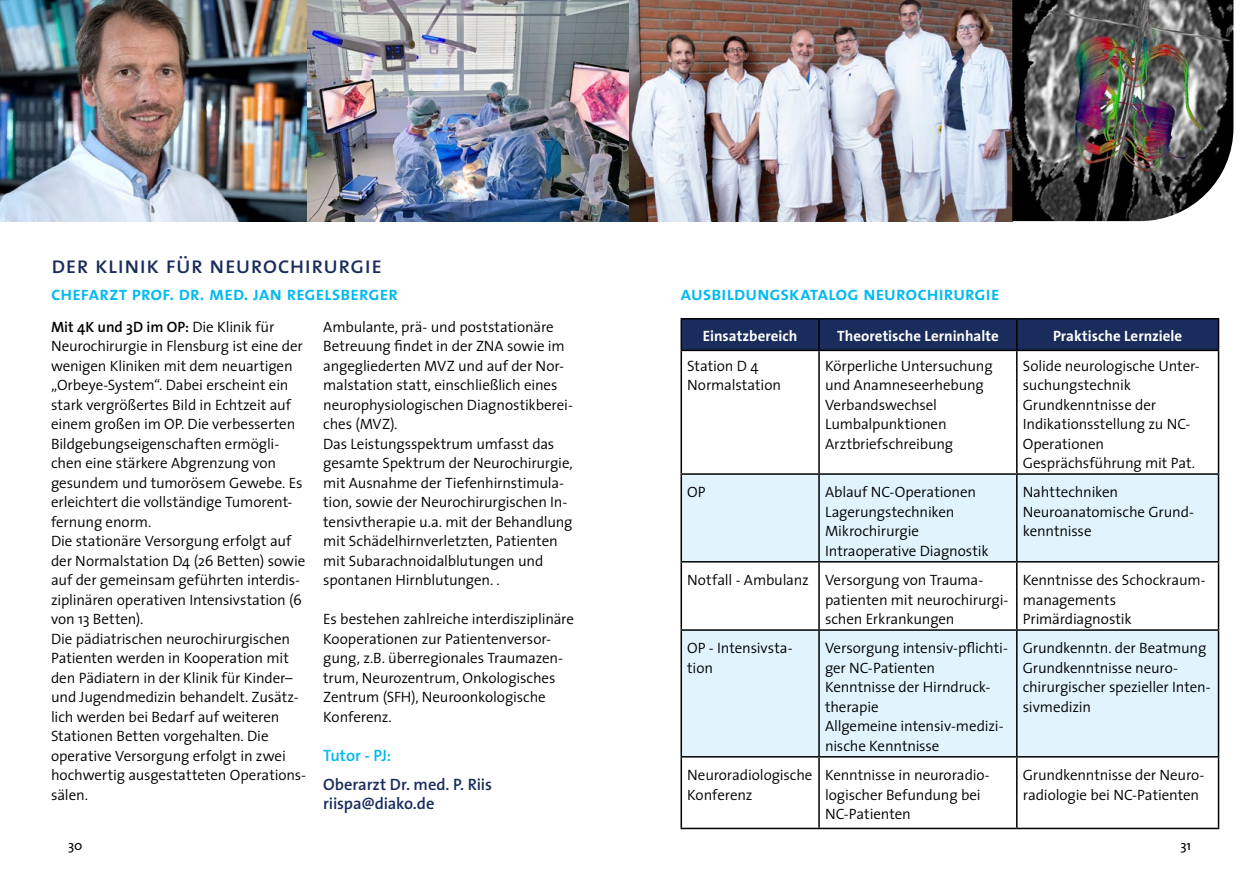
<style>
.page{position:relative;width:1259px;height:893px;background:#fff}
.page>*{position:absolute;margin:0;border:0;box-sizing:border-box;transform-origin:0 0}
.Inhalt_Headline_16pt{font:24px "The Sans Regular Caps";letter-spacing:-.005em;color:#192c5c}
.Inhalt_Headline_13pt{font:19.5px "The Sans Semi Bold Caps";letter-spacing:-.02em;color:#00b9f1}
.Inhalt_Fliesstext_Tu{font:600 16.5px "The Sans";letter-spacing:-.005em;color:#192c5c}
.Inhalt_Fliesstext_Tu-2{font:600 16.5px "The Sans";letter-spacing:-.01em;color:#00b9f1}
.Inhalt_Fliesstext{font:300 15px/19.5px "The Sans";letter-spacing:-.01em;color:#000}
.Inhalt_Fliesstext_Üs{font:700 15px "The Sans";color:#fff}
.t1{font:13.5px "The Sans";color:#000}
.s1{font-weight:600}
</style>
<div class="page">
<img style="left:306px;top:0;width:323px;height:221px">
<img style="left:0;top:0;width:306px;height:221px">
<img style="left:629px;top:0;width:383px;height:221px">
<div style="left:682px;top:320px;width:535px;height:30px;background:#192c5c"></div>
<svg style="left:682px;top:351px;width:535px;height:477px"></svg>
<svg style="left:682px;top:475px;width:535px;height:281px;fill:#e1f4fd"></svg>
<hr style="left:680px;top:318px;width:139px;height:2px;background:#000">
<hr style="left:680px;top:320px;width:2px;height:30px;background:#000">
<hr style="left:819px;top:318px;width:197px;height:2px;background:#000">
<hr style="left:818px;top:320px;width:2px;height:30px;background:#000">
<hr style="left:1016px;top:318px;width:203px;height:2px;background:#000">
<hr style="left:1016px;top:320px;width:1px;height:30px;background:#000">
<hr style="left:1217px;top:320px;width:2px;height:30px;background:#000">
<hr style="left:680px;top:350px;width:139px;height:1px;background:#000">
<hr style="left:680px;top:351px;width:2px;height:122px;background:#000">
<hr style="left:819px;top:350px;width:197px;height:1px;background:#000">
<hr style="left:818px;top:351px;width:2px;height:122px;background:#000">
<hr style="left:1016px;top:350px;width:203px;height:1px;background:#000">
<hr style="left:1016px;top:351px;width:1px;height:122px;background:#000">
<hr style="left:1217px;top:351px;width:2px;height:122px;background:#000">
<hr style="left:680px;top:473px;width:139px;height:2px;background:#000">
<hr style="left:680px;top:475px;width:2px;height:86px;background:#000">
<hr style="left:819px;top:473px;width:197px;height:2px;background:#000">
<hr style="left:818px;top:475px;width:2px;height:86px;background:#000">
<hr style="left:1016px;top:473px;width:203px;height:2px;background:#000">
<hr style="left:1016px;top:475px;width:1px;height:86px;background:#000">
<hr style="left:1217px;top:475px;width:2px;height:86px;background:#000">
<hr style="left:680px;top:561px;width:139px;height:2px;background:#000">
<hr style="left:680px;top:563px;width:2px;height:66px;background:#000">
<hr style="left:819px;top:561px;width:197px;height:2px;background:#000">
<hr style="left:818px;top:563px;width:2px;height:66px;background:#000">
<hr style="left:1016px;top:561px;width:203px;height:2px;background:#000">
<hr style="left:1016px;top:563px;width:1px;height:66px;background:#000">
<hr style="left:1217px;top:563px;width:2px;height:66px;background:#000">
<hr style="left:680px;top:629px;width:139px;height:2px;background:#000">
<hr style="left:680px;top:631px;width:2px;height:125px;background:#000">
<hr style="left:819px;top:629px;width:197px;height:2px;background:#000">
<hr style="left:818px;top:631px;width:2px;height:125px;background:#000">
<hr style="left:1016px;top:629px;width:203px;height:2px;background:#000">
<hr style="left:1016px;top:631px;width:1px;height:125px;background:#000">
<hr style="left:1217px;top:631px;width:2px;height:125px;background:#000">
<hr style="left:680px;top:756px;width:139px;height:2px;background:#000">
<hr style="left:680px;top:758px;width:2px;height:70px;background:#000">
<hr style="left:819px;top:756px;width:197px;height:2px;background:#000">
<hr style="left:818px;top:758px;width:2px;height:70px;background:#000">
<hr style="left:1016px;top:756px;width:203px;height:2px;background:#000">
<hr style="left:1016px;top:758px;width:1px;height:70px;background:#000">
<hr style="left:1217px;top:758px;width:2px;height:70px;background:#000">
<hr style="left:680px;top:828px;width:139px;height:1px;background:#000">
<hr style="left:819px;top:828px;width:197px;height:1px;background:#000">
<hr style="left:1016px;top:828px;width:203px;height:1px;background:#000">
<img style="left:1012px;top:0;width:221px;height:221px">
<p class="Inhalt_Headline_16pt" style="left:51px;top:252px;width:332px">der klinik für neurochirurgie</p>
<p class="Inhalt_Headline_13pt" style="left:51px;top:277px;width:349px">chefarzt prof. dr. med. jan regelsberger</p>
<p class="Inhalt_Headline_13pt" style="left:680px;top:277px;width:320px">ausbildungskatalog neurochirurgie</p>
<p class="Inhalt_Fliesstext_Üs" style="left:703px;top:324px;width:96px">Einsatzbereich</p>
<p class="Inhalt_Fliesstext_Üs" style="left:837px;top:324px;width:163px">Theoretische Lerninhalte</p>
<p class="Inhalt_Fliesstext_Üs" style="left:1053px;top:324px;width:131px">Praktische Lernziele</p>
<p class="Inhalt_Fliesstext" style="left:687px;top:355px;width:73px">Station D 4</p>
<p class="Inhalt_Fliesstext" style="left:687px;top:375px;width:95px">Normalstation</p>
<p class="Inhalt_Fliesstext" style="left:51px;top:316px;width:253px"><span class="s1">Mit 4K und 3D im OP:</span> Die Klinik für Neurochirurgie in Flensburg ist eine der wenigen Kliniken mit dem neuartigen „Orbeye-System“. Dabei erscheint ein stark vergrößertes Bild in Echtzeit auf einem großen im OP. Die verbesserten Bildgebungseigenschaften ermögli&shy;chen eine stärkere Abgrenzung von gesundem und tumorösem Gewebe. Es erleichtert die vollständige Tumorent&shy;fernung enorm.</p>
<p class="Inhalt_Fliesstext" style="left:51px;top:531px;width:256px">Die stationäre Versorgung erfolgt auf der Normalstation D4 (26 Betten) sowie auf der gemeinsam geführten interdis&shy;ziplinären operativen Intensivstation (6 von 13 Betten).</p>
<p class="Inhalt_Fliesstext" style="left:51px;top:628px;width:257px">Die pädiatrischen neurochirurgischen Patienten werden in Kooperation mit den Pädiatern in der Klinik für Kinder– und Jugendmedizin behandelt. Zusätz&shy;lich werden bei Bedarf auf weiteren Stationen Betten vorgehalten. Die operative Versorgung erfolgt in zwei hochwertig ausgestatteten Operations&shy;sälen.</p>
<p class="Inhalt_Fliesstext" style="left:323px;top:316px;width:251px">Ambulante, prä- und poststationäre Betreuung findet in der ZNA sowie im angegliederten MVZ und auf der Nor&shy;malstation statt, einschließlich eines neurophysiologischen Diagnostikberei&shy;ches (MVZ).</p>
<p class="Inhalt_Fliesstext" style="left:323px;top:433px;width:251px">Das Leistungsspektrum umfasst das gesamte Spektrum der Neurochirurgie, mit Ausnahme der Tiefenhirnstimula&shy;tion, sowie der Neurochirurgischen In&shy;tensivtherapie u.a. mit der Behandlung mit Schädelhirnverletzten, Patienten mit Subarachnoidalblutungen und spontanen Hirnblutungen. .</p>
<p class="Inhalt_Fliesstext" style="left:323px;top:609px;width:252px">Es bestehen zahlreiche interdisziplinäre Kooperationen zur Patientenversor&shy;gung, z.B. überregionales Traumazen&shy;trum, Neurozentrum, Onkologisches Zentrum (SFH), Neuroonkologische Konferenz.</p>
<p class="Inhalt_Fliesstext_Tu-2" style="left:323px;top:741px;width:69px">Tutor - PJ:</p>
<p class="Inhalt_Fliesstext_Tu" style="left:323px;top:770px;width:170px">Oberarzt Dr. med. P. Riis</p>
<p class="Inhalt_Fliesstext_Tu" style="left:323px;top:790px;width:113px">riispa@diako.de</p>
<p class="Inhalt_Fliesstext" style="left:825px;top:355px;width:169px">Körperliche Untersuchung und Anamneseerhebung</p>
<p class="Inhalt_Fliesstext" style="left:825px;top:394px;width:114px">Verbandswechsel</p>
<p class="Inhalt_Fliesstext" style="left:825px;top:414px;width:123px">Lumbalpunktionen</p>
<p class="Inhalt_Fliesstext" style="left:825px;top:433px;width:130px">Arztbriefschreibung</p>
<p class="Inhalt_Fliesstext" style="left:1022px;top:355px;width:178px">Solide neurologische Unter&shy;suchungstechnik</p>
<p class="Inhalt_Fliesstext" style="left:1022px;top:394px;width:169px">Grundkenntnisse der<br>Indikationsstellung zu NC-<br>Operationen</p>
<p class="Inhalt_Fliesstext" style="left:1022px;top:453px;width:174px">Gesprächsführung mit Pat.</p>
<p class="Inhalt_Fliesstext" style="left:687px;top:482px;width:20px">OP</p>
<p class="Inhalt_Fliesstext" style="left:825px;top:482px;width:153px">Ablauf NC-Operationen</p>
<p class="Inhalt_Fliesstext" style="left:825px;top:501px;width:131px">Lagerungstechniken</p>
<p class="Inhalt_Fliesstext" style="left:825px;top:521px;width:96px">Mikrochirurgie</p>
<p class="Inhalt_Fliesstext" style="left:825px;top:540px;width:165px">Intraoperative Diagnostik</p>
<p class="Inhalt_Fliesstext" style="left:1022px;top:482px;width:97px">Nahttechniken</p>
<p class="Inhalt_Fliesstext" style="left:1022px;top:501px;width:173px">Neuroanatomische Grund&shy;kenntnisse</p>
<p class="Inhalt_Fliesstext" style="left:687px;top:570px;width:123px">Notfall - Ambulanz</p>
<p class="Inhalt_Fliesstext" style="left:825px;top:570px;width:185px">Versorgung von Trauma&shy;patienten mit neurochirurgi&shy;schen Erkrankungen</p>
<p class="Inhalt_Fliesstext" style="left:1022px;top:570px;width:184px">Kenntnisse des Schockraum&shy;managements</p>
<p class="Inhalt_Fliesstext" style="left:1022px;top:609px;width:110px">Primärdiagnostik</p>
<p class="Inhalt_Fliesstext" style="left:687px;top:638px;width:107px">OP - Intensivsta&shy;tion</p>
<p class="Inhalt_Fliesstext" style="left:825px;top:638px;width:184px">Versorgung intensiv-pflichti&shy;ger NC-Patienten</p>
<p class="Inhalt_Fliesstext" style="left:825px;top:677px;width:167px">Kenntnisse der Hirndruck&shy;therapie</p>
<p class="Inhalt_Fliesstext" style="left:825px;top:716px;width:180px">Allgemeine intensiv-medizi&shy;nische Kenntnisse</p>
<p class="Inhalt_Fliesstext" style="left:1022px;top:638px;width:185px">Grundkenntn. der Beatmung</p>
<p class="Inhalt_Fliesstext" style="left:1022px;top:657px;width:189px">Grundkenntnisse neuro&shy;chirurgischer spezieller Inten&shy;sivmedizin</p>
<p class="Inhalt_Fliesstext" style="left:687px;top:765px;width:127px">Neuroradiologische<br>Konferenz</p>
<p class="Inhalt_Fliesstext" style="left:825px;top:765px;width:166px">Kenntnisse in neuroradio&shy;logischer Befundung bei<br>NC-Patienten</p>
<p class="Inhalt_Fliesstext" style="left:1022px;top:765px;width:183px">Grundkenntnisse der Neuro&shy;radiologie bei NC-Patienten</p>
<p class="t1" style="left:68px;top:835px;width:16px">30</p>
<p class="t1" style="left:1180px;top:835px;width:12px">31</p>
</div>
